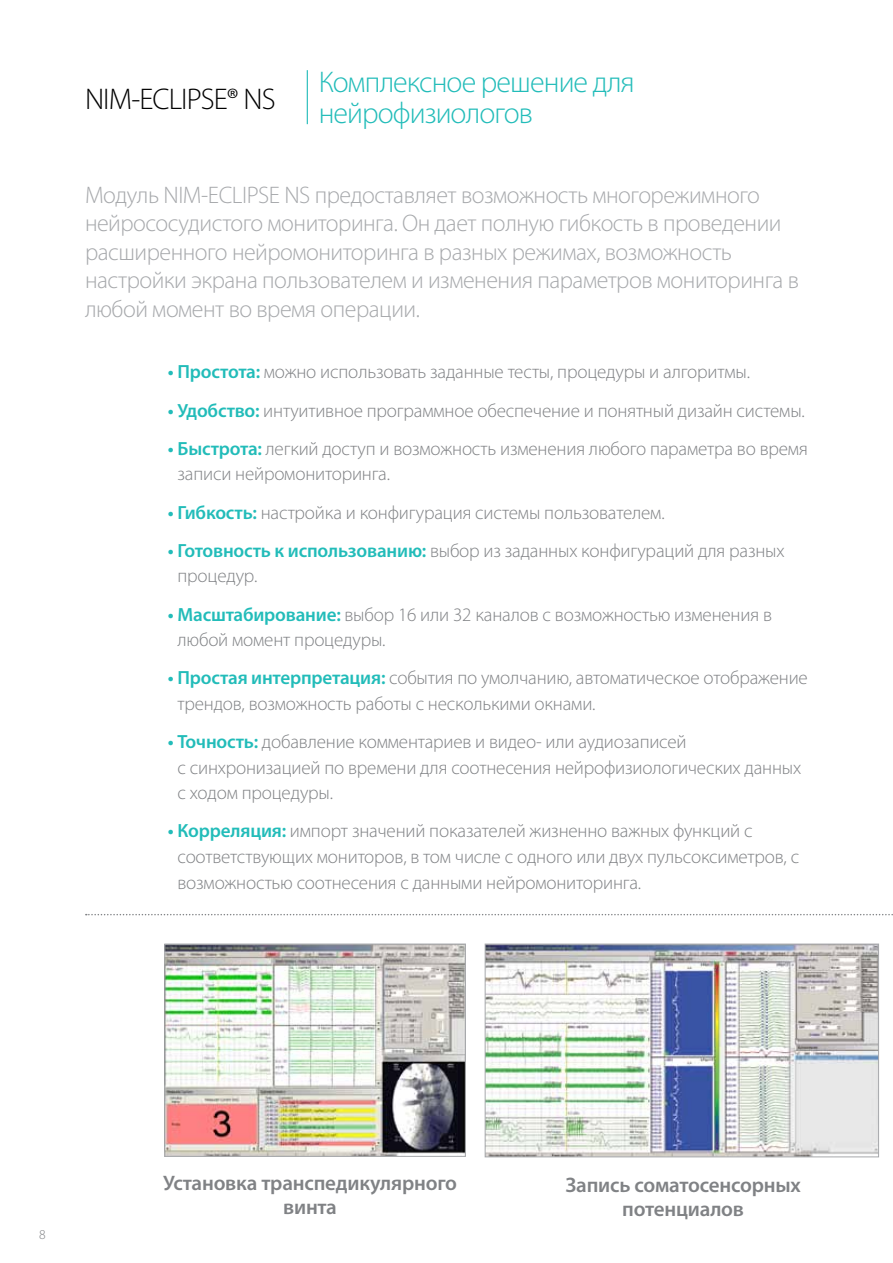
<style>
.page{position:relative;width:893px;height:1263px;background:#fff}
.page>*{position:absolute;margin:0;border:0;box-sizing:border-box;transform-origin:0 0}
.t1{font:300 30px/31.5px "Myriad Pro";letter-spacing:-.03em;color:#22bcb9}
.t2{font:300 30px "Myriad Pro";letter-spacing:-.03em;color:#000}
.t3{font:300 24px/28.5px "Myriad Pro";letter-spacing:-.02em;color:#a7a9ac}
.t4{font:600 21px/24px "Myriad Pro";letter-spacing:-.01em;color:#808285;text-align:center}
.t5{font:300 19.05px/25.5px "Myriad Pro";letter-spacing:-.01em;color:#808285}
.t6{font:300 13.5px "Myriad Pro";color:#808285}
.s1{font-weight:600;color:#22bcb9}
</style>
<div class="page">
<hr style="left:307px;top:70px;width:1px;height:54px;background:#22bcb9">
<svg style="left:86px;top:914px;width:807px;height:1px"></svg>
<img style="left:166px;top:945px;width:298px;height:210px">
<div style="left:164px;top:943px;width:302px;height:214px;border:1px solid #a7a9ac"></div>
<img style="left:487px;top:946px;width:390px;height:209px">
<div style="left:485px;top:944px;width:394px;height:213px;border:1px solid #a7a9ac"></div>
<h1 class="t2" style="left:85px;top:81px;width:192px">NIM-ECLIPSE® NS</h1>
<h1 class="t1" style="left:319px;top:65px;width:317px">Комплексное решение для нейрофизиологов</h1>
<p class="t3" style="left:85px;top:180px;width:715px">Модуль NIM-ECLIPSE NS предоставляет возможность многорежимного нейрососудистого мониторинга. Он дает полную гибкость в проведении расширенного нейромониторинга в разных режимах, возможность настройки экрана пользователем и изменения параметров мониторинга в любой момент во время операции.</p>
<p class="t5" style="left:168px;top:359px;width:583px"><span class="s1">• Простота:</span> можно использовать заданные тесты, процедуры и алгоритмы.</p>
<p class="t5" style="left:168px;top:397px;width:638px"><span class="s1">• Удобство:</span> интуитивное программное обеспечение и понятный дизайн системы.</p>
<p class="t5" style="left:177px;top:435px;width:632px;text-indent:-10px"><span class="s1">• Быстрота:</span> легкий доступ и возможность изменения любого параметра во время записи нейромониторинга.</p>
<p class="t5" style="left:168px;top:499px;width:498px"><span class="s1">• Гибкость:</span> настройка и конфигурация системы пользователем.</p>
<p class="t5" style="left:177px;top:538px;width:609px;text-indent:-10px"><span class="s1">• Готовность к использованию:</span> выбор из заданных конфигураций для разных процедур.</p>
<p class="t5" style="left:177px;top:601px;width:596px;text-indent:-10px"><span class="s1">• Масштабирование:</span> выбор 16 или 32 каналов с возможностью изменения в любой момент процедуры.</p>
<p class="t5" style="left:177px;top:665px;width:632px;text-indent:-10px"><span class="s1">• Простая интерпретация:</span> события по умолчанию, автоматическое отображение трендов, возможность работы с несколькими окнами.</p>
<p class="t5" style="left:177px;top:729px;width:625px;text-indent:-10px"><span class="s1">• Точность:</span> добавление комментариев и видео- или аудиозаписей<br>с синхронизацией по времени для соотнесения нейрофизиологических данных с ходом процедуры.</p>
<p class="t5" style="left:177px;top:818px;width:623px;text-indent:-10px"><span class="s1">• Корреляция:</span> импорт значений показателей жизненно важных функций с соответствующих мониторов, в том числе с одного или двух пульсоксиметров, с возможностью соотнесения с данными нейромониторинга.</p>
<p class="t6" style="left:39px;top:1226px;width:8px">8</p>
<p class="t4" style="left:163px;top:1171px;width:296px">Установка транспедикулярного винта</p>
<p class="t4" style="left:565px;top:1173px;width:237px">Запись соматосенсорных потенциалов</p>
</div>
